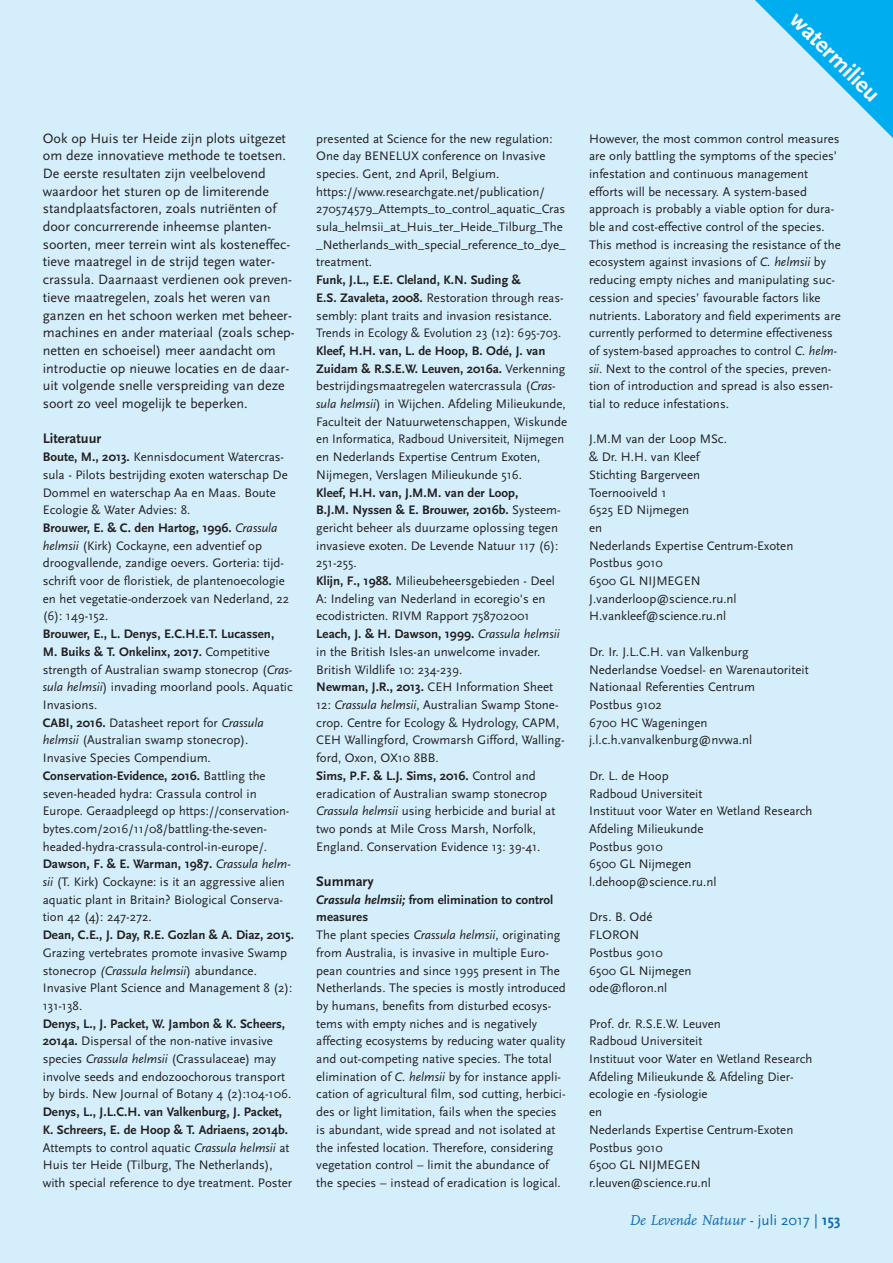
<style>
.page{position:relative;width:893px;height:1263px;background:#d4effb}
.page>*{position:absolute;margin:0;border:0;box-sizing:border-box;transform-origin:0 0}
.t1{font:700 24px "Scala Sans";color:#fff}
.t2{font:italic 15px "FF Scala";color:#0c68b2}
.t3{font:700 14.4px "Scala Sans";color:#231f20}
.t4{font:14.1px/17.7px "Scala Sans";color:#231f20}
.t5{font:12.9px/17.7px "Scala Sans";color:#231f20}
.t6{font:700 12.9px "Scala Sans";color:#231f20}
.s1{font-weight:700}
.s2{font-style:italic}
.s3{font-weight:700;font-style:italic}
.s4{font-family:"Scala Sans";font-style:normal}
.s5{font-family:"Scala Sans";font-weight:700;font-style:normal}
</style>
<div class="page">
<svg style="left:755px;top:0;width:138px;height:138px"></svg>
<p class="t4" style="left:43px;top:129px;width:254px">Ook op Huis ter Heide zijn plots uitgezet om deze innovatieve methode te toetsen.<br>De eerste resultaten zijn veelbelovend waardoor het sturen op de limiterende standplaatsfactoren, zoals nutriënten of door concurrerende inheemse planten&shy;soorten, meer terrein wint als kosteneffec&shy;tieve maatregel in de strijd tegen water&shy;crassula. Daarnaast verdienen ook preven&shy;tieve maatregelen, zoals het weren van ganzen en het schoon werken met beheer&shy;machines en ander materiaal (zoals schep&shy;netten en schoeisel) meer aandacht om introductie op nieuwe locaties en de daar&shy;uit volgende snelle verspreiding van deze soort zo veel mogelijk te beperken.</p>
<p class="t3" style="left:43px;top:430px;width:60px">Literatuur</p>
<p class="t5" style="left:43px;top:448px;width:248px"><span class="s1">Boute, M., 2013.</span> Kennisdocument Watercras&shy;sula - Pilots bestrijding exoten waterschap De Dommel en waterschap Aa en Maas. Boute Ecologie &amp; Water Advies: 8.<br><span class="s1">Brouwer, E. &amp; C. den Hartog, 1996.</span> <span class="s2">Crassula helmsii</span> (Kirk) Cockayne, een adventief op droogvallende, zandige oevers. Gorteria: tijd&shy;schrift voor de floristiek, de plantenoecologie en het vegetatie-onderzoek van Nederland, 22 (6): 149-152.</p>
<p class="t5" style="left:43px;top:625px;width:252px"><span class="s1">Brouwer, E., L. Denys, E.C.H.E.T. Lucassen,<br>M. Buiks &amp; T. Onkelinx, 2017.</span> Competitive strength of Australian swamp stonecrop (<span class="s2">Cras&shy;sula helmsii</span>) invading moorland pools. Aquatic Invasions.<br><span class="s1">CABI, 2016.</span> Datasheet report for <span class="s2">Crassula helmsii</span> (Australian swamp stonecrop).<br>Invasive Species Compendium.<br><span class="s1">Conservation-Evidence, 2016.</span> Battling the seven-headed hydra: Crassula control in Europe. Geraadpleegd op https://conservation&shy;bytes.com/2016/11/08/battling-the-seven&shy;headed-hydra-crassula-control-in-europe/.<br><span class="s1">Dawson, F. &amp; E. Warman, 1987.</span> <span class="s2">Crassula helm&shy;sii</span> (T. Kirk) Cockayne: is it an aggressive alien aquatic plant in Britain? Biological Conserva&shy;tion 42 (4): 247-272.</p>
<p class="t6" style="left:43px;top:927px;width:253px">Dean, C.E., J. Day, R.E. Gozlan &amp; A. Diaz, 2015.</p>
<p class="t5" style="left:43px;top:943px;width:251px">Grazing vertebrates promote invasive Swamp stonecrop <span class="s2">(Crassula helmsii</span>) abundance.<br>Invasive Plant Science and Management 8 (2):<br>131-138.</p>
<p class="t5" style="left:43px;top:1014px;width:250px"><span class="s1">Denys, L., J. Packet, W. Jambon &amp; K. Scheers, 2014a.</span> Dispersal of the non-native invasive species <span class="s2">Crassula helmsii</span> (Crassulaceae) may involve seeds and endozoochorous transport by birds. New Journal of Botany 4 (2):104-106.</p>
<p class="t5" style="left:43px;top:1103px;width:251px"><span class="s1">Denys, L., J.L.C.H. van Valkenburg, J. Packet, K. Schreers, E. de Hoop &amp; T. Adriaens, 2014b.<br></span>Attempts to control aquatic <span class="s2">Crassula helmsii</span> at Huis ter Heide (Tilburg, The Netherlands), with special reference to dye treatment. Poster</p>
<p class="t5" style="left:316px;top:129px;width:251px">presented at Science for the new regulation:<br>One day BENELUX conference on Invasive species. Gent, 2nd April, Belgium. https://www.researchgate.net/publication/ 270574579_Attempts_to_control_aquatic_Cras sula_helmsii_at_Huis_ter_Heide_Tilburg_The _Netherlands_with_special_reference_to_dye_ treatment.</p>
<p class="t5" style="left:316px;top:271px;width:249px"><span class="s1">Funk, J.L., E.E. Cleland, K.N. Suding &amp;<br>E.S. Zavaleta, 2008.</span> Restoration through reas&shy;sembly: plant traits and invasion resistance.<br>Trends in Ecology &amp; Evolution 23 (12): 695-703.</p>
<p class="t5" style="left:316px;top:342px;width:252px"><span class="s1">Kleef, H.H. van, L. de Hoop, B. Odé, J. van Zuidam &amp; R.S.E.W. Leuven, 2016a.</span> Verkenning bestrijdingsmaatregelen watercrassula (<span class="s2">Cras&shy;sula helmsii</span>) in Wijchen. Afdeling Milieukunde, Faculteit der Natuurwetenschappen, Wiskunde en Informatica, Radboud Universiteit, Nijmegen en Nederlands Expertise Centrum Exoten, Nijmegen, Verslagen Milieukunde 516.</p>
<p class="t5" style="left:316px;top:483px;width:250px"><span class="s1">Kleef, H.H. van, J.M.M. van der Loop,<br>B.J.M. Nyssen &amp; E. Brouwer, 2016b.</span> Systeem&shy;gericht beheer als duurzame oplossing tegen invasieve exoten. De Levende Natuur 117 (6):<br>251-255.<br><span class="s1">Klijn, F., 1988.</span> Milieubeheersgebieden - Deel A: Indeling van Nederland in ecoregio's en ecodistricten. RIVM Rapport 758702001<br><span class="s1">Leach, J. &amp; H. Dawson, 1999.</span> <span class="s2">Crassula helmsii </span>in the British Isles-an unwelcome invader.<br>British Wildlife 10: 234-239.<br><span class="s1">Newman, J.R., 2013.</span> CEH Information Sheet 12: <span class="s2">Crassula helmsii</span>, Australian Swamp Stone&shy;crop. Centre for Ecology &amp; Hydrology, CAPM, CEH Wallingford, Crowmarsh Gifford, Walling&shy;ford, Oxon, OX10 8BB.<br><span class="s1">Sims, P.F. &amp; L.J. Sims, 2016.</span> Control and eradication of Australian swamp stonecrop <span class="s2">Crassula helmsii</span> using herbicide and burial at two ponds at Mile Cross Marsh, Norfolk, England. Conservation Evidence 13: 39-41.</p>
<p class="t3" style="left:316px;top:873px;width:59px">Summary</p>
<p class="t5" style="left:316px;top:890px;width:251px"><span class="s3">Crassula helmsii;</span> <span class="s1">from elimination to control measures<br></span>The plant species <span class="s2">Crassula helmsii</span>, originating from Australia, is invasive in multiple Euro&shy;pean countries and since 1995 present in The Netherlands. The species is mostly introduced by humans, benefits from disturbed ecosys&shy;tems with empty niches and is negatively affecting ecosystems by reducing water quality and out-competing native species. The total elimination of <span class="s2">C. helmsii</span> by for instance appli&shy;cation of agricultural film, sod cutting, herbici&shy;des or light limitation, fails when the species is abundant, wide spread and not isolated at the infested location. Therefore, considering vegetation control – limit the abundance of the species – instead of eradication is logical.</p>
<h1 class="t1" style="left:804px;top:5px;width:118px;rotate:45deg">watermilieu</h1>
<p class="t5" style="left:589px;top:129px;width:253px">However, the most common control measures are only battling the symptoms of the species’ infestation and continuous management efforts will be necessary. A system-based approach is probably a viable option for dura&shy;ble and cost-effective control of the species.<br>This method is increasing the resistance of the ecosystem against invasions of <span class="s2">C. helmsii</span> by reducing empty niches and manipulating suc&shy;cession and species’ favourable factors like nutrients. Laboratory and field experiments are currently performed to determine effectiveness of system-based approaches to control <span class="s2">C. helm&shy;sii</span>. Next to the control of the species, preven&shy;tion of introduction and spread is also essen&shy;tial to reduce infestations.</p>
<p class="t5" style="left:589px;top:430px;width:206px">J.M.M van der Loop MSc.<br>&amp; Dr. H.H. van Kleef<br>Stichting Bargerveen<br>Toernooiveld 1<br>6525 ED Nijmegen<br>en<br>Nederlands Expertise Centrum-Exoten<br>Postbus 9010<br>6500 GL NIJMEGEN<br>J.vanderloop@science.ru.nl<br>H.vankleef@science.ru.nl</p>
<p class="t5" style="left:589px;top:643px;width:221px">Dr. Ir. J.L.C.H. van Valkenburg<br>Nederlandse Voedsel- en Warenautoriteit<br>Nationaal Referenties Centrum<br>Postbus 9102<br>6700 HC Wageningen j.l.c.h.vanvalkenburg@nvwa.nl</p>
<p class="t5" style="left:589px;top:766px;width:225px">Dr. L. de Hoop<br>Radboud Universiteit<br>Instituut voor Water en Wetland Research<br>Afdeling Milieukunde<br>Postbus 9010<br>6500 GL Nijmegen l.dehoop@science.ru.nl</p>
<p class="t5" style="left:589px;top:908px;width:104px">Drs. B. Odé<br>FLORON<br>Postbus 9010<br>6500 GL Nijmegen ode@floron.nl</p>
<p class="t5" style="left:589px;top:1014px;width:225px">Prof. dr. R.S.E.W. Leuven<br>Radboud Universiteit<br>Instituut voor Water en Wetland Research<br>Afdeling Milieukunde &amp; Afdeling Dier&shy;ecologie en -fysiologie<br>en<br>Nederlands Expertise Centrum-Exoten<br>Postbus 9010<br>6500 GL NIJMEGEN r.leuven@science.ru.nl</p>
<p class="t2" style="left:629px;top:1211px;width:213px">De Levende Natuur <span class="s4">- juli 2017 |</span> <span class="s5">153</span></p>
</div>
